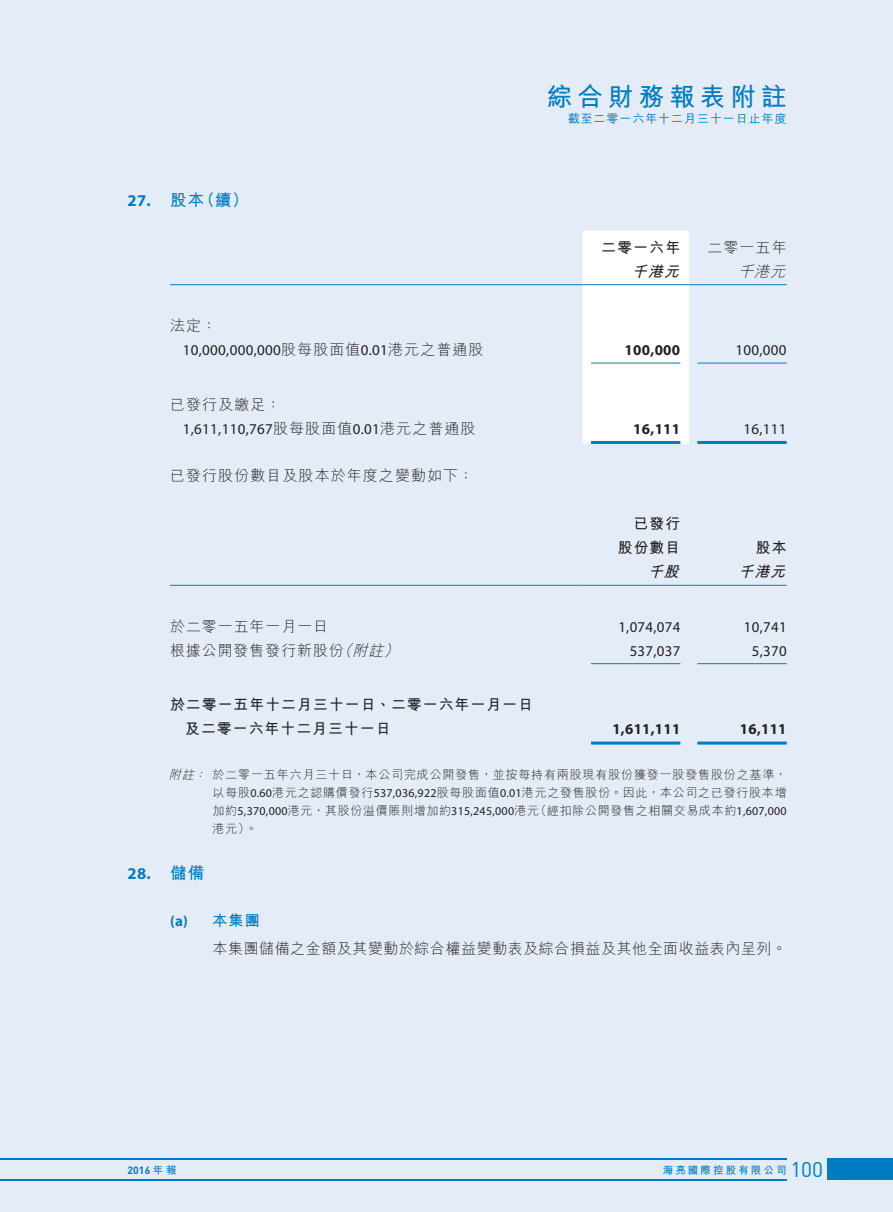
<style>
.page{position:relative;width:893px;height:1212px;background:#e4ecf7}
.page>*{position:absolute;margin:0;border:0;box-sizing:border-box;transform-origin:0 0}
.t1{font:700 25.5px "M Hei HK";letter-spacing:.2em;color:#007cc2}
.t2{font:21px "DIN Pro";color:#007cc2}
.t3{font:700 16.5px "M Hei HK";color:#007cc2}
.t4{font:700 16.5px "Myriad Pro";color:#007cc2}
.t5{font:15px "Myriad Pro";letter-spacing:.02em;color:#231f20}
.t6{font:300 15px "M Hei HK";letter-spacing:.07em;color:#231f20}
.t7{font:700 15px "M Hei HK";letter-spacing:.07em;color:#231f20}
.t8{font:300 15px "M Hei HK";letter-spacing:.035em;color:#231f20}
.t9{font:700 15px "Myriad Pro";letter-spacing:.02em;color:#231f20}
.t10{font:italic 700 15px "M Hei HK";color:#231f20}
.t11{font:italic 300 15px "M Hei HK";color:#231f20}
.t12{font:700 15px "M Hei HK";color:#007cc2}
.t13{font:700 15px "Myriad Pro";color:#007cc2}
.t14{font:300 12px/18px "M Hei HK";letter-spacing:.06em;color:#231f20;text-align:right}
.t15{font:12px "Myriad Pro";letter-spacing:.02em;color:#231f20}
.t16{font:500 12px "M Hei HK";letter-spacing:.08em;color:#007cc2}
.t17{font:italic 300 12px "M Hei HK";color:#231f20}
.t18{font:700 10.5px "M Hei HK";letter-spacing:.2em;color:#007cc2}
.t19{font:700 10.5px "DIN Pro";color:#007cc2}
.s1{font-family:"M Hei HK";font-weight:300}
.s2{font-style:italic}
.s3{font-family:"Myriad Pro";font-weight:400}
.s4{font-family:"M Hei HK"}
</style>
<div class="page">
<div style="left:827px;top:1159px;width:66px;height:21px;background:#007cc2"></div>
<hr style="left:0;top:1159px;width:787px;height:1px;background:#007cc2">
<hr style="left:0;top:1179px;width:787px;height:1px;background:#007cc2">
<div style="left:583px;top:231px;width:106px;height:213px;background:#fff"></div>
<hr style="left:170px;top:284px;width:413px;height:1px;background:#007cc2">
<hr style="left:583px;top:284px;width:106px;height:1px;background:#007cc2">
<hr style="left:689px;top:284px;width:98px;height:1px;background:#007cc2">
<hr style="left:591px;top:363px;width:89px;height:1px;background:#007cc2">
<hr style="left:697px;top:363px;width:90px;height:1px;background:#007cc2">
<hr style="left:591px;top:441px;width:89px;height:3px;background:#007cc2">
<hr style="left:697px;top:441px;width:90px;height:3px;background:#007cc2">
<hr style="left:170px;top:585px;width:413px;height:1px;background:#007cc2">
<hr style="left:583px;top:585px;width:106px;height:1px;background:#007cc2">
<hr style="left:689px;top:585px;width:98px;height:1px;background:#007cc2">
<hr style="left:591px;top:663px;width:89px;height:1px;background:#007cc2">
<hr style="left:697px;top:663px;width:90px;height:1px;background:#007cc2">
<hr style="left:591px;top:741px;width:89px;height:3px;background:#007cc2">
<hr style="left:697px;top:741px;width:90px;height:3px;background:#007cc2">
<h1 class="t1" style="left:547px;top:78px;width:241px">綜合財務報表附註</h1>
<p class="t16" style="left:568px;top:110px;width:220px">截至二零一六年十二月三十一日止年度</p>
<h3 class="t4" style="left:128px;top:190px;width:25px">27.</h3>
<h3 class="t4" style="left:128px;top:863px;width:25px">28.</h3>
<h3 class="t3" style="left:198px;top:188px;width:52px">（續(</h3>
<h3 class="t3" style="left:170px;top:188px;width:36px">股本</h3>
<p class="t6" style="left:170px;top:315px;width:48px">法定：</p>
<p class="t5" style="left:183px;top:341px;width:302px">10,000,000,000<span class="s1">股每股面值</span>0.01<span class="s1">港元之普通股</span></p>
<p class="t6" style="left:170px;top:393px;width:112px">已發行及繳足：</p>
<p class="t5" style="left:183px;top:419px;width:294px">1,611,110,767<span class="s1">股每股面值</span>0.01<span class="s1">港元之普通股</span></p>
<p class="t6" style="left:170px;top:465px;width:305px">已發行股份數目及股本於年度之變動如下：</p>
<p class="t6" style="left:170px;top:616px;width:159px">於二零一五年一月一日</p>
<p class="t11" style="left:337px;top:640px;width:22px">（</p>
<p class="t11" style="left:383px;top:640px;width:22px">(</p>
<p class="t11" style="left:352px;top:640px;width:38px">附註</p>
<p class="t6" style="left:170px;top:640px;width:175px">根據公開發售發行新股份</p>
<p class="t7" style="left:170px;top:694px;width:364px">於二零一五年十二月三十一日、二零一六年一月一日</p>
<p class="t7" style="left:601px;top:236px;width:81px">二零一六年</p>
<p class="t6" style="left:707px;top:237px;width:81px">二零一五年</p>
<p class="t10" style="left:632px;top:260px;width:54px">千港元</p>
<p class="t11" style="left:738px;top:261px;width:54px">千港元</p>
<p class="t9" style="left:625px;top:340px;width:57px">100,000</p>
<p class="t5" style="left:735px;top:341px;width:53px">100,000</p>
<p class="t9" style="left:633px;top:419px;width:49px">16,111</p>
<p class="t5" style="left:743px;top:419px;width:45px">16,111</p>
<p class="t7" style="left:634px;top:513px;width:48px">已發行</p>
<p class="t7" style="left:618px;top:537px;width:64px">股份數目</p>
<p class="t7" style="left:756px;top:537px;width:32px">股本</p>
<p class="t10" style="left:648px;top:561px;width:37px">千股</p>
<p class="t10" style="left:738px;top:561px;width:53px">千港元</p>
<p class="t5" style="left:618px;top:617px;width:63px">1,074,074</p>
<p class="t5" style="left:744px;top:617px;width:44px">10,741</p>
<p class="t5" style="left:630px;top:641px;width:52px">537,037</p>
<p class="t5" style="left:752px;top:641px;width:36px">5,370</p>
<p class="t7" style="left:185px;top:718px;width:207px">及二零一六年十二月三十一日</p>
<p class="t14" style="left:194px;top:765px;width:594px"><span class="s2">：</span>於二零一五年六月三十日，本公司完成公開發售，並按每持有兩股現有股份獲發一股發售股份之基準，</p>
<p class="t9" style="left:612px;top:719px;width:69px">1,611,111</p>
<p class="t9" style="left:740px;top:719px;width:48px">16,111</p>
<p class="t17" style="left:169px;top:766px;width:31px">附註</p>
<p class="t14" style="left:213px;top:783px;width:576px">以每股<span class="s3">0.60</span>港元之認購價發行<span class="s3">537,036,922</span>股每股面值<span class="s3">0.01</span>港元之發售股份。因此，本公司之已發行股本增（經扣除公開發售之相關交易成本約<span class="s3">1,607,000</span></p>
<p class="t15" style="left:213px;top:804px;width:328px"><span class="s1">加約</span>5,370,000<span class="s1">港元，其股份溢價賬則增加約</span>315,245,000<span class="s1">港元</span></p>
<p class="t14" style="left:245px;top:819px;width:13px">。</p>
<p class="t14" style="left:213px;top:819px;width:39px">港元(</p>
<h3 class="t3" style="left:170px;top:861px;width:36px">儲備</h3>
<p class="t13" style="left:170px;top:911px;width:19px">)a(</p>
<p class="t12" style="left:213px;top:909px;width:49px">本集團</p>
<p class="t8" style="left:213px;top:938px;width:576px">本集團儲備之金額及其變動於綜合權益變動表及綜合損益及其他全面收益表內呈列。</p>
<p class="t19" style="left:128px;top:1162px;width:51px">2016 <span class="s4">年報</span></p>
<h2 class="t2" style="left:790px;top:1155px;width:34px">100</h2>
<p class="t18" style="left:663px;top:1162px;width:125px">海亮國際控股有限公司</p>
</div>
